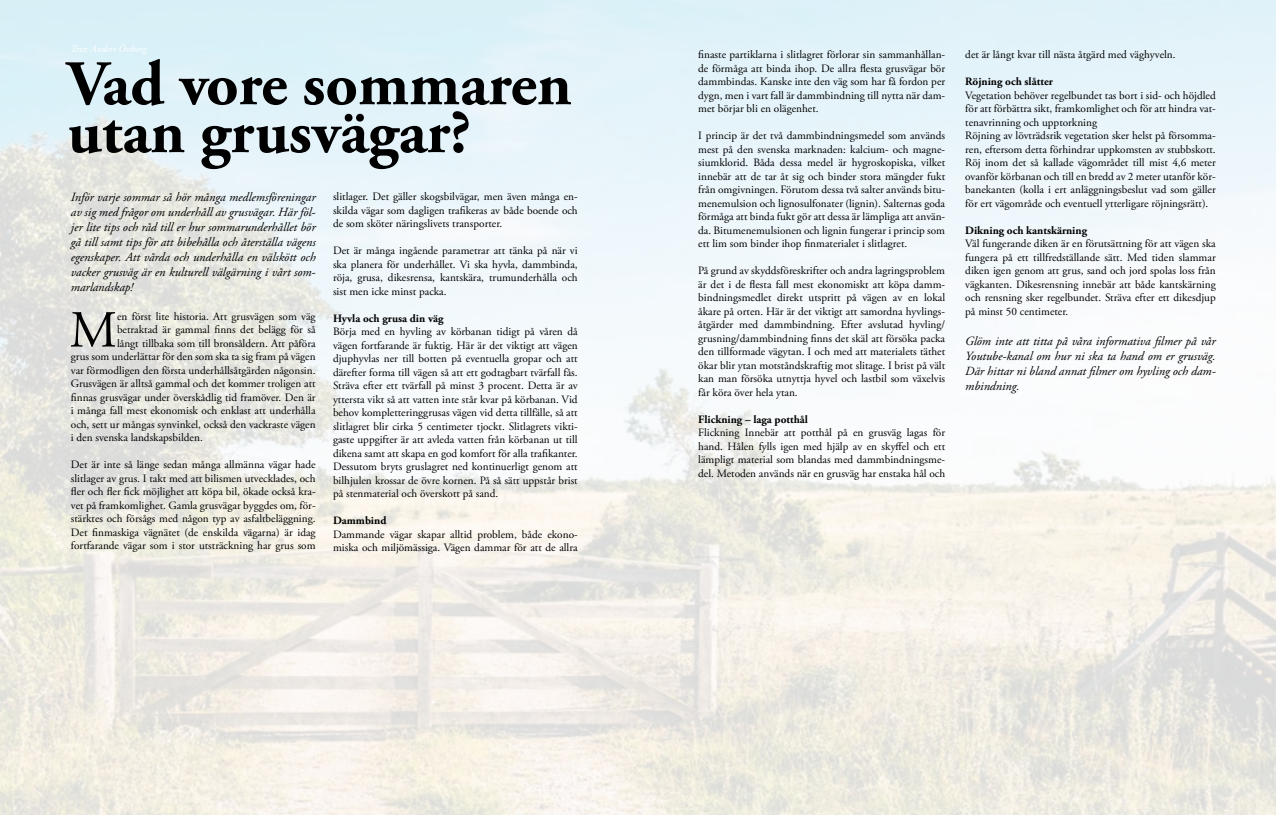
<style>
.page{position:relative;width:1276px;height:815px;background:#fff}
.page>*{position:absolute;margin:0;border:0;box-sizing:border-box;transform-origin:0 0}
.t1{font:700 63.25px/47.9px "Adobe Garamond Pro";color:#000}
.t2{font:52px "Adobe Garamond Pro";color:#000}
.t3{font:italic 12.5px/15px "Adobe Garamond Pro";color:#000;text-align:justify}
.t4{font:11.25px/13.5px "Adobe Garamond Pro";color:#000;text-align:justify}
.t5{font:700 11.25px "Adobe Garamond Pro";color:#000}
.t6{font:italic 10px "Adobe Garamond Pro";color:#fff}
</style>
<div class="page">
<p class="t6" style="left:70px;top:43px;width:78px">Text: Anders Östberg</p>
<h1 class="t1" style="left:67px;top:61px;width:506px">Vad vore sommaren utan grusvägar?</h1>
<p class="t3" style="left:71px;top:190px;width:246px">Inför varje sommar så hör många medlemsföreningar av sig med frågor om underhåll av grusvägar. Här föl&shy;jer lite tips och råd till er hur sommarunderhållet bör gå till samt tips för att bibehålla och återställa vägens egenskaper. Att vårda och underhålla en välskött och vacker grusväg är en kulturell välgärning i vårt som&shy;marlandskap!</p>
<h2 class="t2" style="left:70px;top:299px;width:49px">M</h2>
<p class="t4" style="left:117px;top:310px;width:200px">en först lite historia. Att grusvägen som väg</p>
<p class="t4" style="left:333px;top:190px;width:246px">slitlager. Det gäller skogsbilvägar, men även många en&shy;skilda vägar som dagligen trafikeras av både boende och de som sköter näringslivets transporter.</p>
<p class="t4" style="left:333px;top:244px;width:246px">Det är många ingående parametrar att tänka på när vi ska planera för underhållet. Vi ska hyvla, dammbinda, röja, grusa, dikesrensa, kantskära, trumunderhålla och sist men icke minst packa.</p>
<p class="t5" style="left:333px;top:311px;width:112px">Hyvla och grusa din väg</p>
<p class="t4" style="left:333px;top:325px;width:246px">Börja med en hyvling av körbanan tidigt på våren då vägen fortfarande är fuktig. Här är det viktigt att vägen djuphyvlas ner till botten på eventuella gropar och att därefter forma till vägen så att ett godtagbart tvärfall fås.<br>Sträva efter ett tvärfall på minst 3 procent. Detta är av yttersta vikt så att vatten inte står kvar på körbanan. Vid behov kompletteringgrusas vägen vid detta tillfälle, så att slitlagret blir cirka 5 centimeter tjockt. Slitlagrets vikti&shy;gaste uppgifter är att avleda vatten från körbanan ut till dikena samt att skapa en god komfort för alla trafikanter.<br>Dessutom bryts gruslagret ned kontinuerligt genom att bilhjulen krossar de övre kornen. På så sätt uppstår brist på stenmaterial och överskott på sand.</p>
<p class="t5" style="left:333px;top:514px;width:55px">Dammbind</p>
<p class="t4" style="left:333px;top:528px;width:246px">Dammande vägar skapar alltid problem, både ekono&shy;miska och miljömässiga. Vägen dammar för att de allra</p>
<p class="t4" style="left:117px;top:323px;width:200px">betraktad är gammal finns det belägg för så</p>
<p class="t4" style="left:117px;top:337px;width:200px">långt tillbaka som till bronsåldern. Att påföra</p>
<p class="t4" style="left:71px;top:350px;width:246px">grus som underlättar för den som ska ta sig fram på vägen</p>
<p class="t4" style="left:71px;top:364px;width:246px">var förmodligen den första underhållsåtgärden någonsin.</p>
<p class="t4" style="left:71px;top:377px;width:246px">Grusvägen är alltså gammal och det kommer troligen att</p>
<p class="t4" style="left:71px;top:391px;width:246px">finnas grusvägar under överskådlig tid framöver. Den är</p>
<p class="t4" style="left:71px;top:404px;width:246px">i många fall mest ekonomisk och enklast att underhålla</p>
<p class="t4" style="left:71px;top:418px;width:246px">och, sett ur mångas synvinkel, också den vackraste vägen</p>
<p class="t4" style="left:71px;top:431px;width:133px">i den svenska landskapsbilden.</p>
<p class="t4" style="left:71px;top:458px;width:246px">Det är inte så länge sedan många allmänna vägar hade slitlager av grus. I takt med att bilismen utvecklades, och fler och fler fick möjlighet att köpa bil, ökade också kra&shy;vet på framkomlighet. Gamla grusvägar byggdes om, för&shy;stärktes och försågs med någon typ av asfaltbeläggning.<br>Det finmaskiga vägnätet (de enskilda vägarna) är idag fortfarande vägar som i stor utsträckning har grus som</p>
<p class="t4" style="left:698px;top:48px;width:248px">finaste partiklarna i slitlagret förlorar sin sammanhållan&shy;de förmåga att binda ihop. De allra flesta grusvägar bör dammbindas. Kanske inte den väg som har få fordon per dygn, men i vart fall är dammbindning till nytta när dam&shy;met börjar bli en olägenhet.</p>
<p class="t4" style="left:698px;top:129px;width:248px">I princip är det två dammbindningsmedel som används mest på den svenska marknaden: kalcium- och magne&shy;siumklorid. Båda dessa medel är hygroskopiska, vilket innebär att de tar åt sig och binder stora mängder fukt från omgivningen. Förutom dessa två salter används bitu&shy;menemulsion och lignosulfonater (lignin). Salternas goda förmåga att binda fukt gör att dessa är lämpliga att använ&shy;da. Bitumenemulsionen och lignin fungerar i princip som ett lim som binder ihop finmaterialet i slitlagret.</p>
<p class="t4" style="left:698px;top:264px;width:248px">På grund av skyddsföreskrifter och andra lagringsproblem är det i de flesta fall mest ekonomiskt att köpa damm&shy;bindningsmedlet direkt utspritt på vägen av en lokal åkare på orten. Här är det viktigt att samordna hyvlings&shy;åtgärder med dammbindning. Efter avslutad hyvling/ grusning/dammbindning finns det skäl att försöka packa den tillformade vägytan. I och med att materialets täthet ökar blir ytan motståndskraftig mot slitage. I brist på vält kan man försöka utnyttja hyvel och lastbil som växelvis får köra över hela ytan.</p>
<p class="t5" style="left:698px;top:413px;width:111px">Flickning – laga potthål</p>
<p class="t4" style="left:698px;top:426px;width:248px">Flickning Innebär att potthål på en grusväg lagas för hand. Hålen fylls igen med hjälp av en skyffel och ett lämpligt material som blandas med dammbindningsme&shy;del. Metoden används när en grusväg har enstaka hål och</p>
<p class="t4" style="left:965px;top:48px;width:212px">det är långt kvar till nästa åtgärd med väghyveln.</p>
<p class="t5" style="left:965px;top:75px;width:89px">Röjning och slåtter</p>
<p class="t4" style="left:965px;top:89px;width:252px;text-align:left">Vegetation behöver regelbundet tas bort i sid- och höjdled för att förbättra sikt, framkomlighet och för att hindra vat&shy;tenavrinning och upptorkning<br>Röjning av lövträdsrik vegetation sker helst på försomma&shy;ren, eftersom detta förhindrar uppkomsten av stubbskott.<br>Röj inom det så kallade vägområdet till mist 4,6 meter ovanför körbanan och till en bredd av 2 meter utanför kör&shy;banekanten (kolla i ert anläggningsbeslut vad som gäller för ert vägområde och eventuell ytterligare röjningsrätt).</p>
<p class="t5" style="left:965px;top:224px;width:123px">Dikning och kantskärning</p>
<p class="t4" style="left:965px;top:237px;width:252px">Väl fungerande diken är en förutsättning för att vägen ska fungera på ett tillfredställande sätt. Med tiden slammar diken igen genom att grus, sand och jord spolas loss från vägkanten. Dikesrensning innebär att både kantskärning och rensning sker regelbundet. Sträva efter ett dikesdjup på minst 50 centimeter.</p>
<p class="t3" style="left:965px;top:334px;width:252px">Glöm inte att titta på våra informativa filmer på vår Youtube-kanal om hur ni ska ta hand om er grusväg.<br>Där hittar ni bland annat filmer om hyvling och dam&shy;mbindning.</p>
</div>
